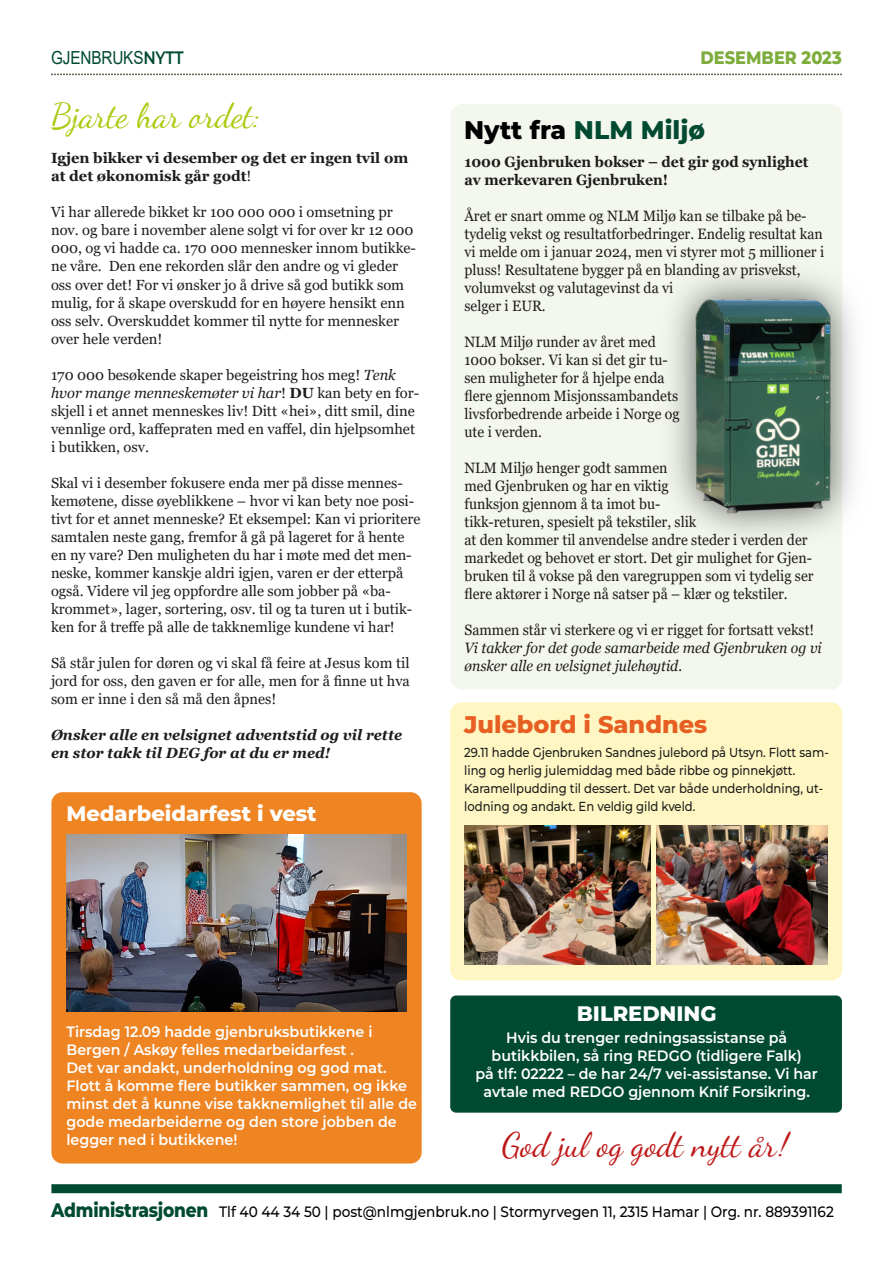
<style>
.page{position:relative;width:893px;height:1263px;background:#fff}
.page>*{position:absolute;margin:0;border:0;box-sizing:border-box;transform-origin:0 0}
.t1{font:34.5px "Dancing Script";color:#acc90e}
.t2{font:34.05px "Dancing Script";color:#be1717}
.t3{font:800 25.5px "Montserrat";color:#004a31}
.t4{font:800 24px "Montserrat";color:#e75e23}
.t5{font:800 21px "Montserrat";color:#fff}
.t6{font:18px "Arial";letter-spacing:-.01em;color:#004a31;scale:.85 1}
.t7{font:800 18px "Montserrat";color:#7ead3e;scale:.9 1}
.t8{font:15px/18px "Georgia";color:#1d1d1b;scale:.94 1}
.t9{font:600 15px/18px "Montserrat";color:#fff;scale:.95 1}
.t10{font:500 15px "Montserrat";color:#000;scale:.91 1}
.t11{font:italic 15px/18px "Georgia";color:#1d1d1b;scale:.94 1}
.t12{font:700 15px/18px "Georgia";color:#1d1d1b;scale:.94 1}
.t13{font:14.7px/18px "Georgia";color:#1d1d1b}
.t14{font:italic 700 14.7px/18px "Georgia";color:#1d1d1b}
.t15{font:700 14.7px/18px "Georgia";color:#1d1d1b}
.t16{font:500 13.05px/18px "Montserrat";color:#1d1d1b;scale:.89 1}
.s1{font-family:"Montserrat";font-weight:600}
.s2{font-weight:400}
.s3{font-style:italic}
.s4{font-weight:700}
.s5{color:#000}
.s6{font-weight:800;font-size:19.5px;color:#004a31}
</style>
<div class="page">
<div style="left:450px;top:104px;width:392px;height:585px;background:#f3f7ee;border-radius:12px"></div>
<svg style="left:51px;top:74px;width:791px;height:1px"></svg>
<div style="left:51px;top:1184px;width:791px;height:9px;background:#004a31"></div>
<div style="left:51px;top:792px;width:371px;height:371px;background:#ee8422;border-radius:11px"></div>
<div style="left:450px;top:702px;width:392px;height:278px;background:#fff7c3;border-radius:11px"></div>
<div style="left:450px;top:995px;width:392px;height:118px;background:#004a31;border-radius:6px"></div>
<img style="left:66px;top:835px;width:340px;height:176px">
<img style="left:672px;top:275px;width:183px;height:260px">
<img style="left:696px;top:299px;width:134px;height:215px">
<img style="left:464px;top:825px;width:187px;height:140px">
<img style="left:656px;top:825px;width:172px;height:140px">
<p class="t6" style="left:51px;top:51px;width:158px">GJENBRUKS<span class="s1">NYTT</span></p>
<p class="t7" style="left:701px;top:46px;width:158px">DESEMBER 2023</p>
<h1 class="t1" style="left:51px;top:95px;width:211px">Bjarte har ordet:</h1>
<p class="t15" style="left:51px;top:151px;width:359px">Igjen bikker vi desember og det er ingen tvil om at det økonomisk går godt<span class="s2">!</span></p>
<p class="t13" style="left:51px;top:205px;width:367px">Vi har allerede bikket kr 100 000 000 i omsetning pr nov. og bare i november alene solgt vi for over kr 12 000<br>000, og vi hadde ca. 170 000 mennesker innom butikke&shy;ne våre. Den ene rekorden slår den andre og vi gleder oss over det! For vi ønsker jo å drive så god butikk som mulig, for å skape overskudd for en høyere hensikt enn oss selv. Overskuddet kommer til nytte for mennesker over hele verden!</p>
<p class="t13" style="left:51px;top:367px;width:370px">170 000 besøkende skaper begeistring hos meg! <span class="s3">Tenk hvor mange menneskemøter vi har</span>! <span class="s4">DU</span> kan bety en for&shy;skjell i et annet menneskes liv! Ditt «hei», ditt smil, dine vennlige ord, kaffepraten med en vaffel, din hjelpsomhet i butikken, osv.</p>
<p class="t13" style="left:51px;top:474px;width:371px">Skal vi i desember fokusere enda mer på disse mennes&shy;kemøtene, disse øyeblikkene – hvor vi kan bety noe posi&shy;tivt for et annet menneske? Et eksempel: Kan vi prioritere samtalen neste gang, fremfor å gå på lageret for å hente en ny vare? Den muligheten du har i møte med det men&shy;neske, kommer kanskje aldri igjen, varen er der etterpå også. Videre vil jeg oppfordre alle som jobber på «ba&shy;krommet», lager, sortering, osv. til og ta turen ut i butik&shy;ken for å treffe på alle de takknemlige kundene vi har!</p>
<p class="t13" style="left:51px;top:654px;width:360px;text-align:justify">Så står julen for døren og vi skal få feire at Jesus kom til jord for oss, den gaven er for alle, men for å finne ut hva som er inne i den så må den åpnes!</p>
<p class="t14" style="left:51px;top:726px;width:353px">Ønsker alle en velsignet adventstid og vil rette en stor takk til DEG for at du er med!</p>
<h3 class="t5" style="left:66px;top:801px;width:252px">Medarbeidarfest i vest</h3>
<h3 class="t3" style="left:464px;top:114px;width:242px"><span class="s5">Nytt fra</span> NLM Miljø</h3>
<p class="t12" style="left:464px;top:154px;width:367px">1000 Gjenbruken bokser – det gir god synlighet av merkevaren Gjenbruken!</p>
<p class="t8" style="left:464px;top:208px;width:384px">Året er snart omme og NLM Miljø kan se tilbake på be&shy;tydelig vekst og resultatforbedringer. Endelig resultat kan vi melde om i januar 2024, men vi styrer mot 5 millioner i pluss! Resultatene bygger på en blanding av prisvekst, volumvekst og valutagevinst da vi<br>selger i EUR.</p>
<p class="t8" style="left:464px;top:334px;width:230px">NLM Miljø runder av året med<br>1000 bokser. Vi kan si det gir tu&shy;sen muligheter for å hjelpe enda flere gjennom Misjonssambandets livsforbedrende arbeide i Norge og ute i verden.</p>
<p class="t8" style="left:464px;top:460px;width:373px">NLM Miljø henger godt sammen<br>med Gjenbruken og har en viktig<br>funksjon gjennom å ta imot bu-<br>tikk-returen, spesielt på tekstiler, slik<br>at den kommer til anvendelse andre steder i verden der markedet og behovet er stort. Det gir mulighet for Gjen&shy;bruken til å vokse på den varegruppen som vi tydelig ser flere aktører i Norge nå satser på – klær og tekstiler.</p>
<p class="t8" style="left:464px;top:622px;width:374px">Sammen står vi sterkere og vi er rigget for fortsatt vekst!</p>
<p class="t11" style="left:464px;top:640px;width:382px">Vi takker for det gode samarbeide med Gjenbruken og vi ønsker alle en velsignet julehøytid.</p>
<h3 class="t4" style="left:464px;top:709px;width:245px">Julebord i Sandnes</h3>
<p class="t16" style="left:464px;top:743px;width:411px">29.11 hadde Gjenbruken Sandnes julebord på Utsyn. Flott sam&shy;ling og herlig julemiddag med både ribbe og pinnekjøtt.<br>Karamellpudding til dessert. Det var både underholdning, ut&shy;lodning og andakt. En veldig gild kveld.</p>
<p class="t9" style="left:66px;top:1022px;width:370px">Tirsdag 12.09 hadde gjenbruksbutikkene i Bergen / Askøy felles medarbeidarfest .<br>Det var andakt, underholdning og god mat.<br>Flott å komme flere butikker sammen, og ikke minst det å kunne vise takknemlighet til alle de gode medarbeiderne og den store jobben de legger ned i butikkene!</p>
<h3 class="t5" style="left:577px;top:1000px;width:141px">BILREDNING</h3>
<p class="t9" style="left:476px;top:1029px;width:362px;text-align:center">Hvis du trenger redningsassistanse på butikkbilen, så ring REDGO (tidligere Falk)<br>på tlf: 02222 – de har 24/7 vei-assistanse. Vi har avtale med REDGO gjennom Knif Forsikring.</p>
<h2 class="t2" style="left:502px;top:1125px;width:288px">God jul og godt nytt år!</h2>
<p class="t10" style="left:51px;top:1203px;width:861px"><span class="s6">Administrasjonen</span> Tlf 40 44 34 50 | post@nlmgjenbruk.no | Stormyrvegen 11, 2315 Hamar | Org. nr. 889391162</p>
</div>
